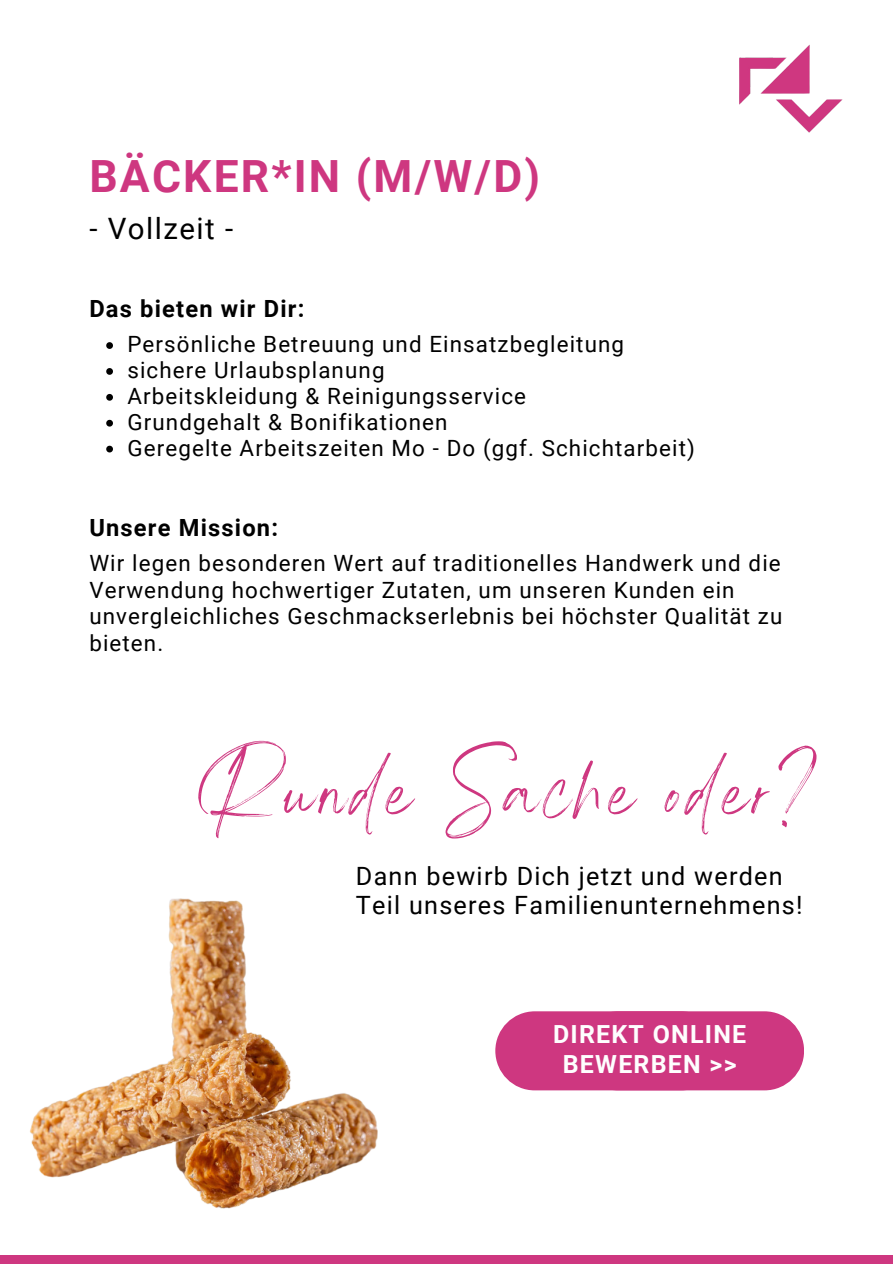
<style>
.page{position:relative;width:893px;height:1264px;background:#fff}
.page>*{position:absolute;margin:0;border:0;box-sizing:border-box;transform-origin:0 0}
.t1{font:101.1px "Angella White";letter-spacing:.05em;color:#ce3780}
.t2{font:700 44.4px "Roboto";letter-spacing:.05em;color:#ce3780}
.t3{font:29.4px "Roboto";letter-spacing:.05em;color:#000}
.t4{font:25.2px/29.2px "Roboto";letter-spacing:.05em;color:#000}
.t5{font:700 24.9px/29.2px "Roboto";letter-spacing:.05em;color:#fefefe;text-align:center}
.t6{font:700 23.7px "Roboto";letter-spacing:.05em;color:#000}
.t7{font:22.35px/26.5px "Roboto";letter-spacing:.05em;color:#000}
</style>
<div class="page">
<img style="left:739px;top:44px;width:104px;height:89px">
<img style="left:30px;top:898px;width:493px;height:311px">
<div style="left:0;top:1254px;width:892px;height:9px;background:#ce3780"></div>
<svg style="left:106px;top:342px;width:7px;height:7px"></svg>
<svg style="left:106px;top:368px;width:7px;height:7px"></svg>
<svg style="left:106px;top:394px;width:7px;height:7px"></svg>
<svg style="left:106px;top:420px;width:7px;height:6px"></svg>
<svg style="left:106px;top:446px;width:7px;height:6px"></svg>
<div style="left:495px;top:1011px;width:225px;height:79px;background:#ce3780;border-radius:40px"></div>
<div style="left:578px;top:1011px;width:225px;height:79px;background:#ce3780;border-radius:40px"></div>
<p class="t2" style="left:89px;top:151px;width:452px">BÄCKER*IN (M/W/D)</p>
<p class="t3" style="left:89px;top:212px;width:145px">- Vollzeit -</p>
<p class="t6" style="left:89px;top:295px;width:216px">Das bieten wir Dir:</p>
<p class="t7" style="left:127px;top:331px;width:498px">Persönliche Betreuung und Einsatzbegleitung</p>
<p class="t7" style="left:127px;top:357px;width:259px">sichere Urlaubsplanung</p>
<p class="t7" style="left:127px;top:383px;width:400px">Arbeitskleidung &amp; Reinigungsservice</p>
<p class="t7" style="left:127px;top:409px;width:321px">Grundgehalt &amp; Bonifikationen</p>
<p class="t7" style="left:127px;top:435px;width:569px">Geregelte Arbeitszeiten Mo - Do (ggf. Schichtarbeit)</p>
<p class="t6" style="left:89px;top:514px;width:190px">Unsere Mission:</p>
<p class="t7" style="left:89px;top:550px;width:694px">Wir legen besonderen Wert auf traditionelles Handwerk und die Verwendung hochwertiger Zutaten, um unseren Kunden ein unvergleichliches Geschmackserlebnis bei höchster Qualität zu bieten.</p>
<p class="t1" style="left:198px;top:728px;width:620px">Runde Sache oder?</p>
<p class="t4" style="left:356px;top:861px;width:448px">Dann bewirb Dich jetzt und werden<br>Teil unseres Familienunternehmens!</p>
<p class="t5" style="left:553px;top:1020px;width:195px">DIREKT ONLINE<br>BEWERBEN &gt;&gt;</p>
</div>
